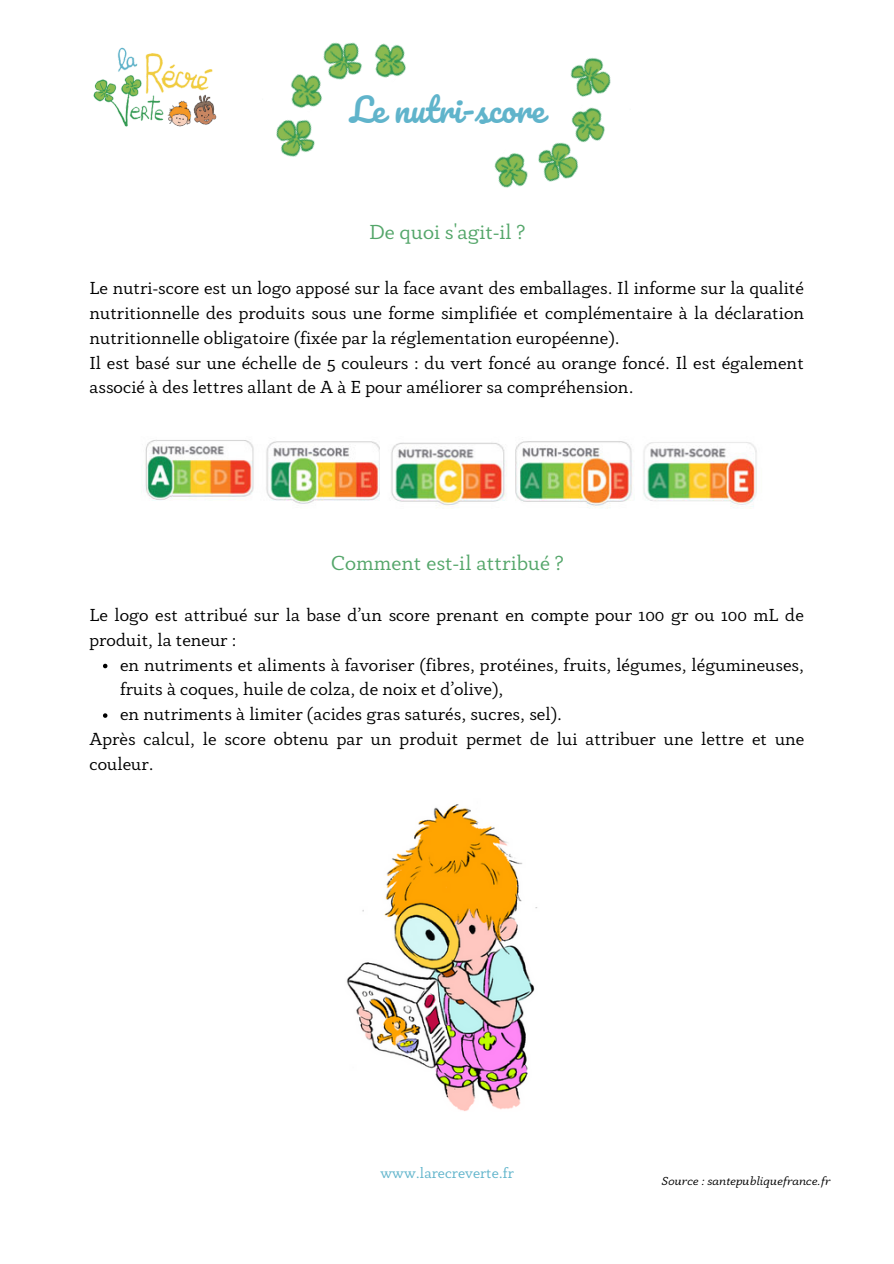
<style>
.page{position:relative;width:894px;height:1264px;background:#fff}
.page>*{position:absolute;margin:0;border:0;box-sizing:border-box;transform-origin:0 0}
.t1{font:33px "Pacifico";color:#60b4cb}
.t2{font:21px "Anaphora";color:#54a66a}
.t3{font:18px/24.8px "Anaphora";color:#000}
.t4{font:15px "Anaphora";color:#60b4cb}
.t5{font:italic 12px "Anaphora";color:#000}
</style>
<div class="page">
<svg style="left:103px;top:663px;width:4px;height:5px"></svg>
<svg style="left:103px;top:713px;width:4px;height:4px"></svg>
<img style="left:145px;top:440px;width:612px;height:69px">
<img style="left:93px;top:47px;width:124px;height:80px">
<img style="left:346px;top:804px;width:192px;height:307px">
<img style="left:276px;top:42px;width:130px;height:115px">
<img style="left:494px;top:57px;width:117px;height:131px">
<p class="t1" style="left:350px;top:93px;width:196px">Le nutri-score</p>
<p class="t2" style="left:369px;top:223px;width:157px">De quoi s'agit-il ?</p>
<p class="t3" style="left:89px;top:277px;width:716px;text-align:justify">Le nutri-score est un logo apposé sur la face avant des emballages. Il informe sur la qualité nutritionnelle des produits sous une forme simplifiée et complémentaire à la déclaration nutritionnelle obligatoire (fixée par la réglementation européenne).</p>
<p class="t3" style="left:89px;top:351px;width:715px">Il est basé sur une échelle de 5 couleurs : du vert foncé au orange foncé. Il est également associé à des lettres allant de A à E pour améliorer sa compréhension.</p>
<p class="t2" style="left:331px;top:555px;width:234px">Comment est-il attribué ?</p>
<p class="t3" style="left:89px;top:604px;width:715px">Le logo est attribué sur la base d’un score prenant en compte pour 100 gr ou 100 mL de produit, la teneur :</p>
<p class="t3" style="left:120px;top:653px;width:685px">en nutriments et aliments à favoriser (fibres, protéines, fruits, légumes, légumineuses, fruits à coques, huile de colza, de noix et d’olive),</p>
<p class="t3" style="left:120px;top:703px;width:443px">en nutriments à limiter (acides gras saturés, sucres, sel).</p>
<p class="t3" style="left:89px;top:728px;width:716px">Après calcul, le score obtenu par un produit permet de lui attribuer une lettre et une couleur.</p>
<p class="t4" style="left:380px;top:1167px;width:135px">www.larecreverte.fr</p>
<p class="t5" style="left:661px;top:1176px;width:170px">Source : santepubliquefrance.fr</p>
</div>
